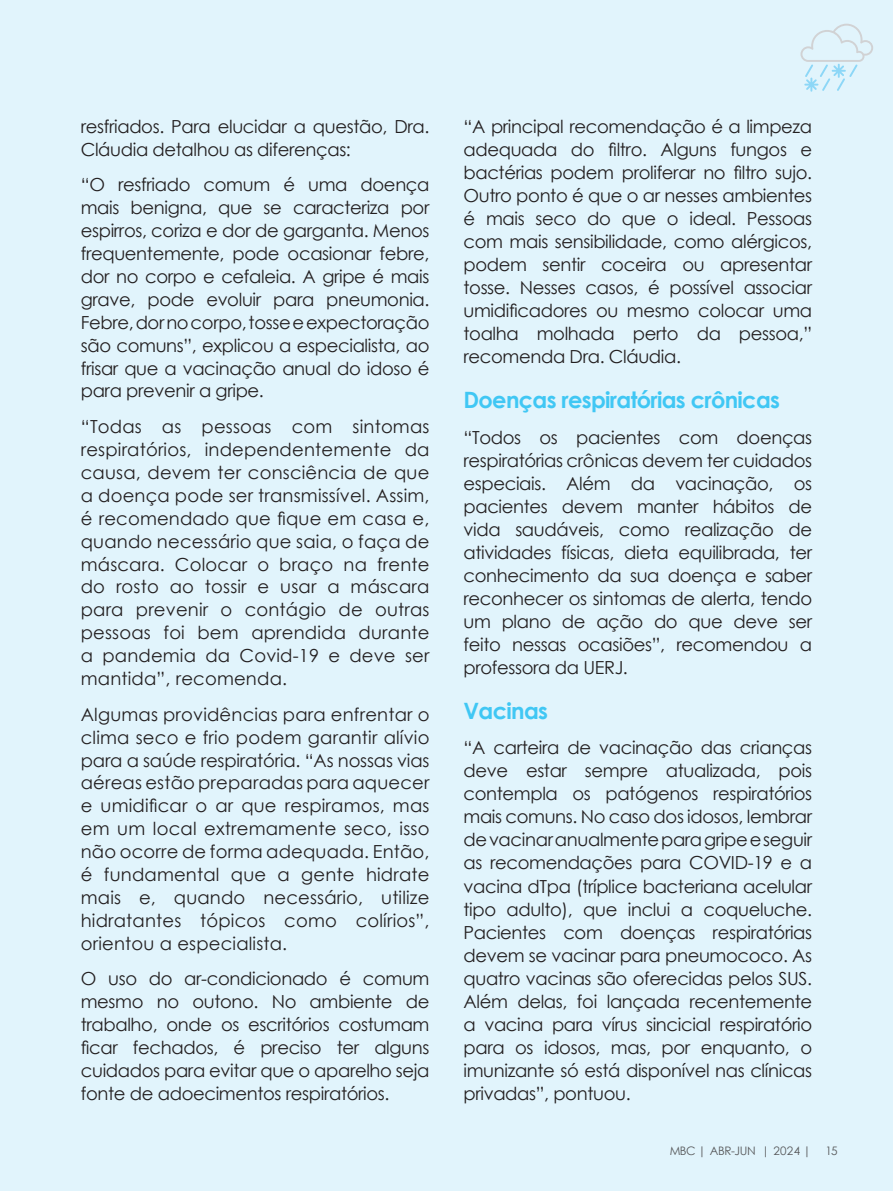
<style>
.page{position:relative;width:893px;height:1191px;background:#e1f4fc}
.page>*{position:absolute;margin:0;border:0;box-sizing:border-box;transform-origin:0 0}
.t1{font:700 22.5px "Century Gothic";letter-spacing:-.03em;color:#40c7f4}
.t2{font:18px/23px "Century Gothic";letter-spacing:-.02em;color:#231f20;text-align:justify}
.t3{font:11.7px "Century Gothic";letter-spacing:-.03em;color:#57585a}
</style>
<div class="page">
<svg style="left:800px;top:24px;width:73px;height:68px"></svg>
<p class="t2" style="left:81px;top:114px;width:350px">resfriados. Para elucidar a questão, Dra.<br>Cláudia detalhou as diferenças:</p>
<p class="t2" style="left:81px;top:173px;width:350px">“O resfriado comum é uma doença mais benigna, que se caracteriza por espirros, coriza e dor de garganta. Menos frequentemente, pode ocasionar febre, dor no corpo e cefaleia. A gripe é mais grave, pode evoluir para pneumonia.<br>Febre, dor no corpo, tosse e expectoração são comuns”, explicou a especialista, ao frisar que a vacinação anual do idoso é para prevenir a gripe.</p>
<p class="t2" style="left:81px;top:415px;width:350px">“Todas as pessoas com sintomas respiratórios, independentemente da causa, devem ter consciência de que a doença pode ser transmissível. Assim, é recomendado que fique em casa e, quando necessário que saia, o faça de máscara. Colocar o braço na frente do rosto ao tossir e usar a máscara para prevenir o contágio de outras pessoas foi bem aprendida durante a pandemia da Covid-19 e deve ser mantida”, recomenda.</p>
<p class="t2" style="left:81px;top:702px;width:350px">Algumas providências para enfrentar o clima seco e frio podem garantir alívio para a saúde respiratória. “As nossas vias aéreas estão preparadas para aquecer e umidificar o ar que respiramos, mas em um local extremamente seco, isso não ocorre de forma adequada. Então, é fundamental que a gente hidrate mais e, quando necessário, utilize hidratantes tópicos como colírios”, orientou a especialista.</p>
<p class="t2" style="left:81px;top:967px;width:350px">O uso do ar-condicionado é comum mesmo no outono. No ambiente de trabalho, onde os escritórios costumam ficar fechados, é preciso ter alguns cuidados para evitar que o aparelho seja fonte de adoecimentos respiratórios.</p>
<p class="t2" style="left:463px;top:115px;width:350px">“A principal recomendação é a limpeza adequada do filtro. Alguns fungos e bactérias podem proliferar no filtro sujo.<br>Outro ponto é que o ar nesses ambientes é mais seco do que o ideal. Pessoas com mais sensibilidade, como alérgicos, podem sentir coceira ou apresentar tosse. Nesses casos, é possível associar umidificadores ou mesmo colocar uma toalha molhada perto da pessoa,” recomenda Dra. Cláudia.</p>
<p class="t1" style="left:463px;top:382px;width:318px">Doenças respiratórias crônicas</p>
<p class="t2" style="left:463px;top:425px;width:350px">“Todos os pacientes com doenças respiratórias crônicas devem ter cuidados especiais. Além da vacinação, os pacientes devem manter hábitos de vida saudáveis, como realização de atividades físicas, dieta equilibrada, ter conhecimento da sua doença e saber reconhecer os sintomas de alerta, tendo um plano de ação do que deve ser feito nessas ocasiões”, recomendou a professora da UERJ.</p>
<p class="t1" style="left:463px;top:693px;width:86px">Vacinas</p>
<p class="t2" style="left:463px;top:736px;width:350px">“A carteira de vacinação das crianças deve estar sempre atualizada, pois contempla os patógenos respiratórios mais comuns. No caso dos idosos, lembrar de vacinar anualmente para gripe e seguir as recomendações para COVID-19 e a vacina dTpa (tríplice bacteriana acelular tipo adulto), que inclui a coqueluche.<br>Pacientes com doenças respiratórias devem se vacinar para pneumococo. As quatro vacinas são oferecidas pelos SUS.<br>Além delas, foi lançada recentemente a vacina para vírus sincicial respiratório para os idosos, mas, por enquanto, o imunizante só está disponível nas clínicas privadas”, pontuou.</p>
<p class="t3" style="left:670px;top:1142px;width:169px">MBC | ABR-JUN | 2024 | 15</p>
</div>
